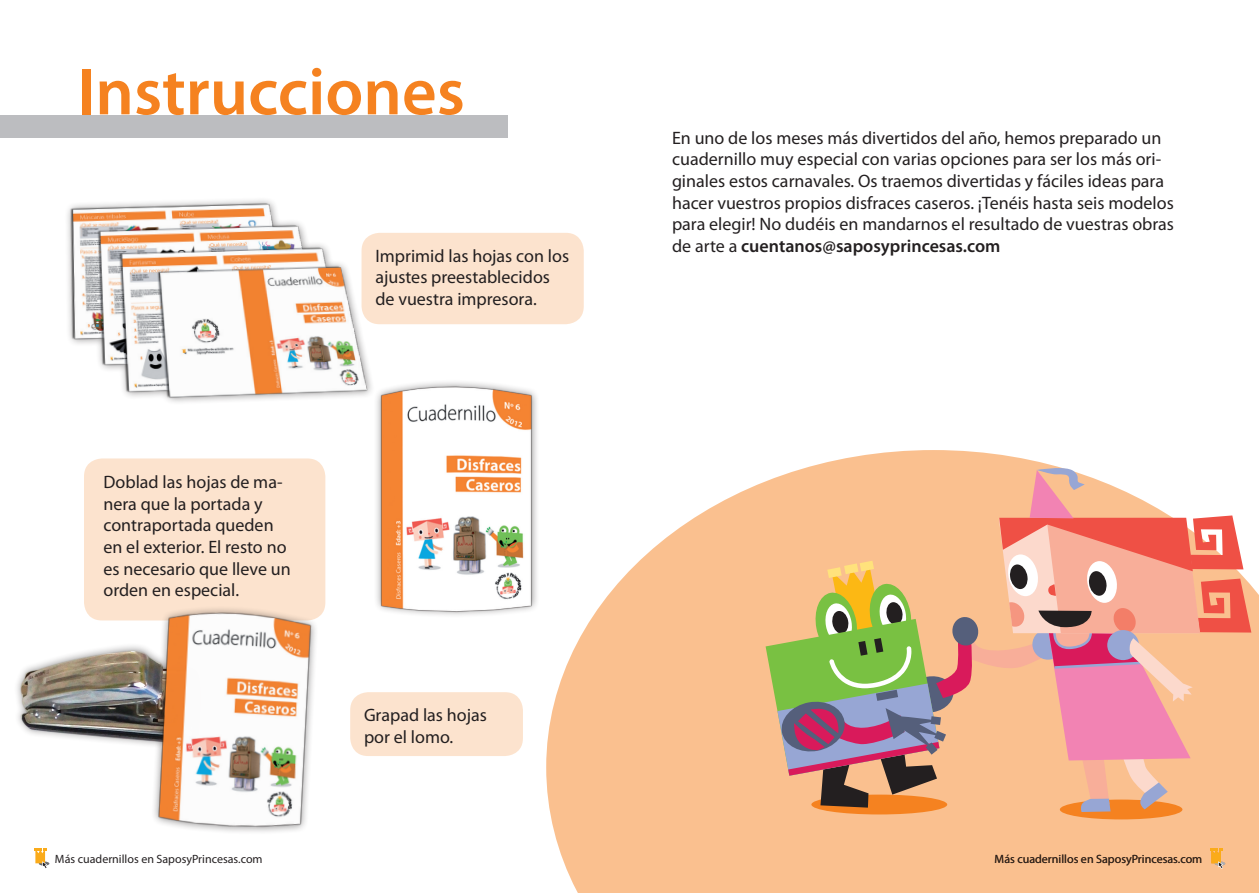
<style>
.page{position:relative;width:1259px;height:893px;background:#fff}
.page>*{position:absolute;margin:0;border:0;box-sizing:border-box;transform-origin:0 0}
.t1{font:600 67.35px "Myriad Pro";color:#f58220}
.t2{font:18px/21.6px "Myriad Pro";color:#231f20}
.t3{font:12px "Myriad Pro";color:#231f20}
.s1{font-weight:600}
</style>
<div class="page">
<div style="left:39px;top:861px;width:10px;height:5px;background:#6c6d70;border-radius:50%"></div>
<svg style="left:34px;top:848px;width:13px;height:21px"></svg>
<svg style="left:546px;top:450px;width:713px;height:443px;background:#fac89e"></svg>
<div style="left:84px;top:458px;width:241px;height:162px;background:#fce3ce;border-radius:18px"></div>
<div style="left:0;top:115px;width:507px;height:23px;background:#bcbdc0"></div>
<div style="left:62px;top:195px;width:350px;height:302px;background:#231f20;opacity:.5"></div>
<img style="left:62px;top:195px;width:316px;height:248px">
<img style="left:17px;top:649px;width:108px;height:94px">
<div style="left:372px;top:377px;width:262px;height:305px;background:#231f20;opacity:.5"></div>
<img style="left:347px;top:360px;width:240px;height:282px">
<div style="left:150px;top:604px;width:263px;height:289px;background:#fff"></div>
<img style="left:125px;top:584px;width:240px;height:248px">
<div style="left:1214px;top:861px;width:11px;height:5px;background:#aeafb3;border-radius:50%"></div>
<svg style="left:1210px;top:848px;width:13px;height:21px"></svg>
<div style="left:361px;top:233px;width:223px;height:91px;background:#fce3ce;border-radius:18px"></div>
<div style="left:350px;top:692px;width:173px;height:64px;background:#fce3ce;border-radius:18px"></div>
<div style="left:811px;top:795px;width:136px;height:19px;background:#f58220;border-radius:50%"></div>
<div style="left:1060px;top:799px;width:122px;height:20px;background:#f58220;border-radius:50%"></div>
<svg style="left:765px;top:468px;width:486px;height:344px;background:#e1ab8c"></svg>
<p class="t1" style="left:77px;top:49px;width:389px">Instrucciones</p>
<p class="t2" style="left:103px;top:471px;width:189px">Doblad las hojas de ma&shy;nera que la portada y contraportada queden en el exterior. El resto no es necesario que lleve un orden en especial.</p>
<p class="t3" style="left:55px;top:851px;width:209px">Más cuadernillos en SaposyPrincesas.com</p>
<p class="t2" style="left:375px;top:244px;width:195px">Imprimid las hojas con los ajustes preestablecidos de vuestra impresora.</p>
<p class="t2" style="left:364px;top:704px;width:124px">Grapad las hojas por el lomo.</p>
<p class="t2" style="left:672px;top:127px;width:503px">En uno de los meses más divertidos del año, hemos preparado un cuadernillo muy especial con varias opciones para ser los más ori&shy;ginales estos carnavales. Os traemos divertidas y fáciles ideas para hacer vuestros propios disfraces caseros. ¡Tenéis hasta seis modelos para elegir! No dudéis en mandarnos el resultado de vuestras obras de arte a <span class="s1">cuentanos@saposyprincesas.com</span></p>
<p class="t3" style="left:994px;top:851px;width:209px">Más cuadernillos en SaposyPrincesas.com</p>
</div>
